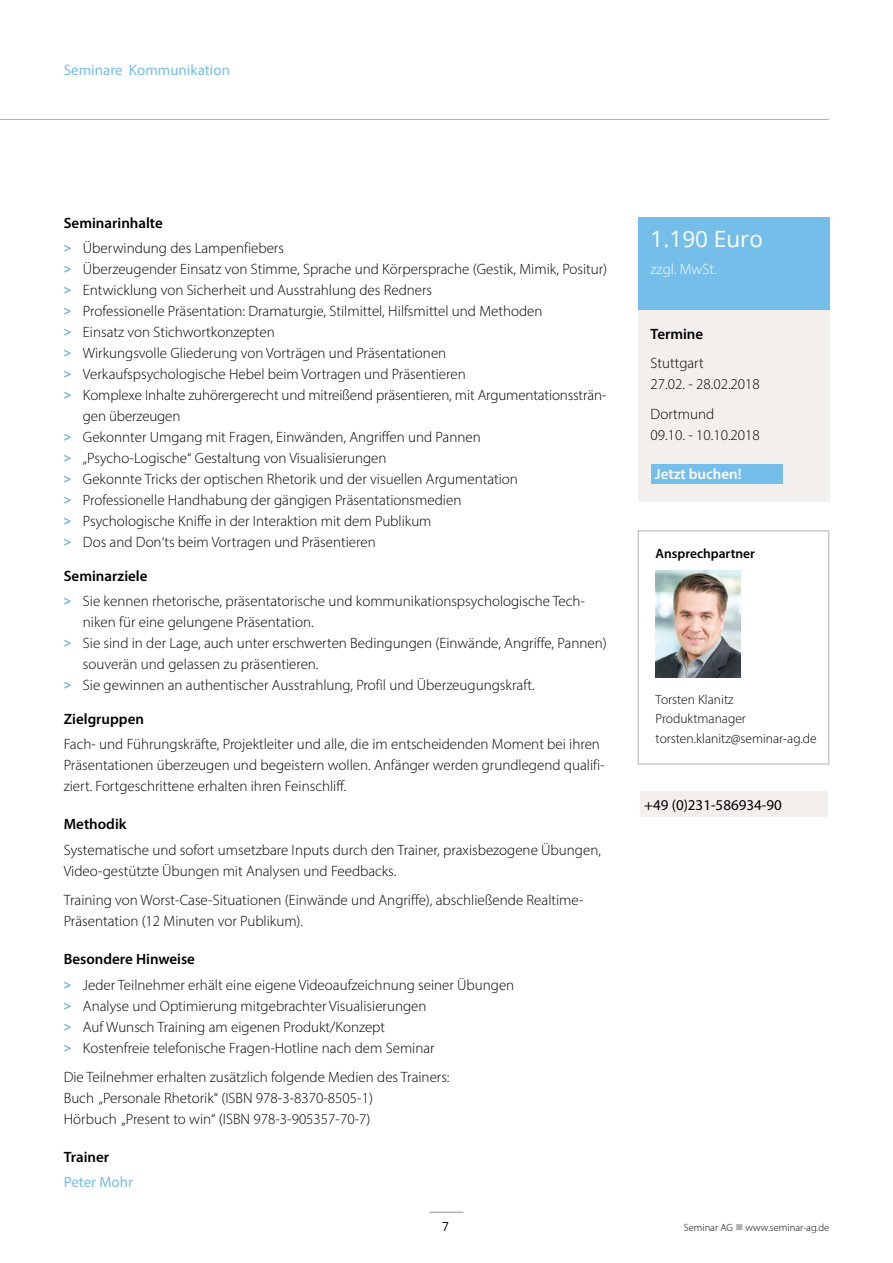
<style>
.page{position:relative;width:893px;height:1263px;background:#fff}
.page>*{position:absolute;margin:0;border:0;box-sizing:border-box;transform-origin:0 0}
.t1{font:22.5px "Open Sans";color:#fff}
.t2{font:300 15px/21px "Myriad Pro";color:#000}
.t3{font:600 15px "Myriad Pro";color:#000}
.t4{font:15px "Myriad Pro";color:#75beea}
.t5{font:15px "Myriad Pro";color:#000}
.t6{font:600 15px "Myriad Pro";color:#fff}
.t7{font:300 15px "Myriad Pro";color:#fff}
.t8{font:300 13.5px/19.5px "Myriad Pro";color:#000}
.t9{font:600 13.5px "Myriad Pro";color:#000}
.t10{font:12.75px "Segoe UI";color:#000}
.t11{font:300 10.5px "Myriad Pro";color:#000}
.s1{font-weight:600}
.s2{font-family:"Open Sans";font-weight:700;font-size:13.5px;color:#77b7e5}
.s3{color:#b1b2b3}
</style>
<div class="page">
<hr style="left:429px;top:1211px;width:34px;height:2px;background:#b1b2b3">
<hr style="left:0;top:119px;width:829px;height:1px;background:#b1b2b3">
<div style="left:640px;top:792px;width:187px;height:25px;background:#f3efed"></div>
<img style="left:656px;top:570px;width:85px;height:107px">
<div style="left:638px;top:530px;width:191px;height:234px;border:1px solid #b1b2b3"></div>
<div style="left:638px;top:217px;width:191px;height:93px;background:#75beea"></div>
<div style="left:638px;top:310px;width:191px;height:192px;background:#f3efed"></div>
<div style="left:651px;top:465px;width:131px;height:19px;background:#75beea"></div>
<p class="t4" style="left:64px;top:61px;width:168px">Seminare Kommunikation</p>
<p class="t2" style="left:64px;top:210px;width:222px;line-height:25.2px"><span class="s1">Seminarinhalte<br></span><span class="s2">&gt;</span> Überwindung des Lampenfiebers</p>
<p class="t2" style="left:64px;top:259px;width:545px"><span class="s2">&gt;</span> Überzeugender Einsatz von Stimme, Sprache und Körpersprache (Gestik, Mimik, Positur)</p>
<p class="t2" style="left:64px;top:280px;width:370px"><span class="s2">&gt;</span> Entwicklung von Sicherheit und Ausstrahlung des Redners</p>
<p class="t2" style="left:64px;top:301px;width:480px"><span class="s2">&gt;</span> Professionelle Präsentation: Dramaturgie, Stilmittel, Hilfsmittel und Methoden</p>
<p class="t2" style="left:64px;top:322px;width:212px"><span class="s2">&gt;</span> Einsatz von Stichwortkonzepten</p>
<p class="t2" style="left:64px;top:343px;width:384px"><span class="s2">&gt;</span> Wirkungsvolle Gliederung von Vorträgen und Präsentationen</p>
<p class="t2" style="left:64px;top:364px;width:403px"><span class="s2">&gt;</span> Verkaufspsychologische Hebel beim Vortragen und Präsentieren</p>
<p class="t2" style="left:64px;top:385px;width:544px"><span class="s2">&gt;</span> Komplexe Inhalte zuhörergerecht und mitreißend präsentieren, mit Argumentationssträn-</p>
<p class="t2" style="left:83px;top:406px;width:99px">gen überzeugen</p>
<p class="t2" style="left:64px;top:427px;width:419px"><span class="s2">&gt;</span> Gekonnter Umgang mit Fragen, Einwänden, Angriffen und Pannen</p>
<p class="t2" style="left:64px;top:448px;width:324px"><span class="s2">&gt;</span> „Psycho-Logische“ Gestaltung von Visualisierungen</p>
<p class="t2" style="left:64px;top:469px;width:456px"><span class="s2">&gt;</span> Gekonnte Tricks der optischen Rhetorik und der visuellen Argumentation</p>
<p class="t2" style="left:64px;top:490px;width:399px"><span class="s2">&gt;</span> Professionelle Handhabung der gängigen Präsentationsmedien</p>
<p class="t2" style="left:64px;top:511px;width:369px"><span class="s2">&gt;</span> Psychologische Kniffe in der Interaktion mit dem Publikum</p>
<p class="t2" style="left:64px;top:532px;width:313px"><span class="s2">&gt;</span> Dos and Don‘ts beim Vortragen und Präsentieren</p>
<p class="t2" style="left:64px;top:563px;width:523px;line-height:25.2px"><span class="s1">Seminarziele<br></span><span class="s2">&gt;</span> Sie kennen rhetorische, präsentatorische und kommunikationspsychologische Tech-</p>
<p class="t2" style="left:83px;top:612px;width:232px">niken für eine gelungene Präsentation.</p>
<p class="t2" style="left:64px;top:633px;width:544px"><span class="s2">&gt;</span> Sie sind in der Lage, auch unter erschwerten Bedingungen (Einwände, Angriffe, Pannen)</p>
<p class="t2" style="left:83px;top:654px;width:237px">souverän und gelassen zu präsentieren.</p>
<p class="t2" style="left:64px;top:675px;width:472px"><span class="s2">&gt;</span> Sie gewinnen an authentischer Ausstrahlung, Profil und Überzeugungskraft.</p>
<p class="t3" style="left:64px;top:710px;width:82px">Zielgruppen</p>
<p class="t2" style="left:64px;top:734px;width:542px">Fach- und Führungskräfte, Projektleiter und alle, die im entscheidenden Moment bei ihren<br>Präsentationen überzeugen und begeistern wollen. Anfänger werden grundlegend qualifi&shy;ziert. Fortgeschrittene erhalten ihren Feinschliff.</p>
<p class="t3" style="left:64px;top:815px;width:64px">Methodik</p>
<p class="t2" style="left:64px;top:839px;width:539px">Systematische und sofort umsetzbare Inputs durch den Trainer, praxisbezogene Übungen,<br>Video-gestützte Übungen mit Analysen und Feedbacks.</p>
<p class="t2" style="left:64px;top:889px;width:521px">Training von Worst-Case-Situationen (Einwände und Angriffe), abschließende Realtime-<br>Präsentation (12 Minuten vor Publikum).</p>
<p class="t2" style="left:64px;top:946px;width:452px;line-height:25.2px"><span class="s1">Besondere Hinweise<br></span><span class="s2">&gt;</span> Jeder Teilnehmer erhält eine eigene Videoaufzeichnung seiner Übungen</p>
<p class="t2" style="left:64px;top:995px;width:372px"><span class="s2">&gt;</span> Analyse und Optimierung mitgebrachter Visualisierungen <span class="s2">&gt;</span> Auf Wunsch Training am eigenen Produkt/Konzept<br><span class="s2">&gt;</span> Kostenfreie telefonische Fragen-Hotline nach dem Seminar</p>
<p class="t2" style="left:64px;top:1066px;width:387px">Die Teilnehmer erhalten zusätzlich folgende Medien des Trainers:<br>Buch „Personale Rhetorik“ (ISBN 978-3-8370-8505-1)<br>Hörbuch „Present to win“ (ISBN 978-3-905357-70-7)</p>
<p class="t3" style="left:64px;top:1147px;width:47px">Trainer</p>
<p class="t4" style="left:64px;top:1173px;width:71px">Peter Mohr</p>
<h1 class="t1" style="left:651px;top:223px;width:114px">1.190 Euro</h1>
<p class="t7" style="left:651px;top:260px;width:68px">zzgl. MwSt.</p>
<p class="t3" style="left:651px;top:324px;width:54px">Termine</p>
<p class="t2" style="left:651px;top:353px;width:111px">Stuttgart<br>27.02. - 28.02.2018</p>
<p class="t2" style="left:651px;top:403px;width:111px">Dortmund<br>09.10. - 10.10.2018</p>
<p class="t6" style="left:655px;top:465px;width:88px">Jetzt buchen!</p>
<p class="t9" style="left:656px;top:545px;width:101px">Ansprechpartner</p>
<p class="t8" style="left:656px;top:689px;width:163px">Torsten Klanitz<br>Produktmanager torsten.klanitz@seminar-ag.de</p>
<p class="t5" style="left:644px;top:796px;width:139px">+49 (0)231-586934-90</p>
<p class="t10" style="left:442px;top:1218px;width:8px">7</p>
<p class="t11" style="left:684px;top:1221px;width:147px">Seminar AG <span class="s3">■</span> www.seminar-ag.de</p>
</div>
